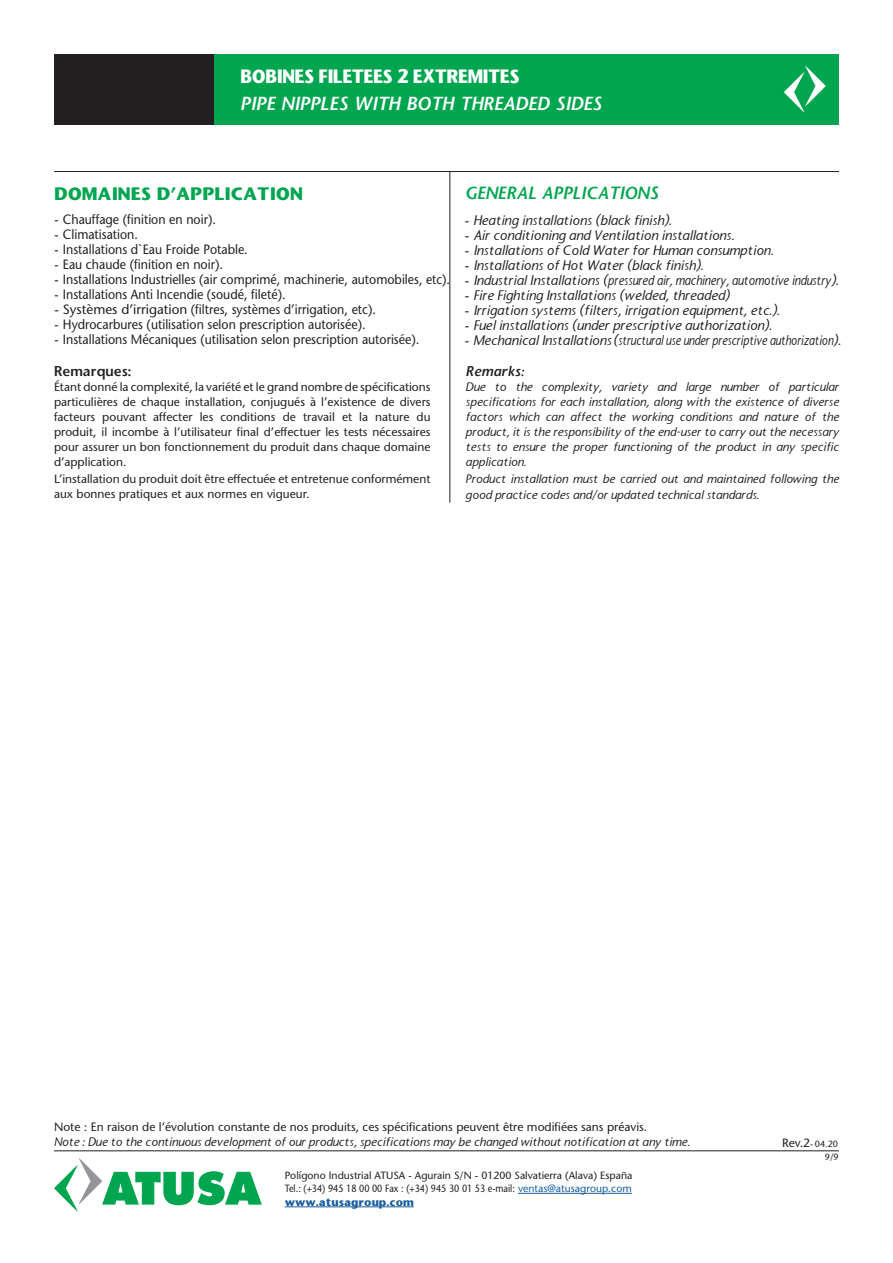
<style>
.page{position:relative;width:893px;height:1263px;background:#fff}
.page>*{position:absolute;margin:0;border:0;box-sizing:border-box;transform-origin:0 0}
.t1{font:italic 18px "Stone Sans Semi Boold";color:#fff}
.t2{font:700 18px "Stone Sans";letter-spacing:-.03em;color:#fff;scale:.92 1}
.t3{font:700 16.8px "Stone Sans";color:#00a54f}
.t4{font:italic 16.8px "Stone Sans Semi Boold";color:#00a54f}
.t5{font:italic 500 13.5px "Stone Sans";color:#231f20}
.t6{font:500 13.5px "Stone Sans Std";color:#231f20;scale:.92 1}
.t7{font:500 13.5px "Stone Sans Std";color:#231f20}
.t8{font:13.5px "Stone Sans Semi Boold";color:#231f20}
.FT-ATUSA-Nota-Superi{font:italic 13.5px "Stone Sans Semi Boold";color:#231f20}
.t9{font:500 12px/15px "Stone Sans Std";color:#231f20;text-align:justify}
.FT-ATUSA-Nota-Superi-2{font:italic 500 12px/15px "Stone Sans";color:#231f20;text-align:justify}
.t10{font:500 10.5px "Stone Sans Std";color:#231f20;scale:.86 1}
.t11{font:500 10.5px "Stone Sans Std";color:#231f20}
.t12{font:700 10.5px "Stone Sans";color:#175d9e}
.t13{font:500 9px "Stone Sans Std";color:#231f20}
.s1{font-family:"Stone Sans Std";font-style:normal}
.s2{font-size:12px}
.s3{color:#175d9e}
</style>
<div class="page">
<div style="left:54px;top:54px;width:227px;height:70px;background:#231f20"></div>
<div style="left:214px;top:54px;width:625px;height:70px;background:#00a54f"></div>
<hr style="left:54px;top:1150px;width:785px;height:1px;background:#231f20">
<svg style="left:54px;top:1158px;width:208px;height:54px"></svg>
<hr style="left:518px;top:1193px;width:114px;height:1px;background:#175d9e">
<hr style="left:285px;top:1206px;width:129px;height:1px;background:#175d9e">
<svg style="left:784px;top:65px;width:42px;height:48px"></svg>
<hr style="left:449px;top:171px;width:1px;height:332px;background:#231f20">
<hr style="left:54px;top:171px;width:785px;height:1px;background:#231f20">
<p class="t2" style="left:240px;top:64px;width:305px">BOBINES FILETEES 2 EXTREMITES</p>
<p class="t1" style="left:240px;top:92px;width:363px">PIPE NIPPLES WITH BOTH THREADED SIDES</p>
<p class="t3" style="left:54px;top:183px;width:250px">DOMAINES D’APPLICATION</p>
<p class="t4" style="left:465px;top:182px;width:195px">GENERAL APPLICATIONS</p>
<p class="t6" style="left:54px;top:211px;width:177px">- Chauffage (finition en noir).</p>
<p class="t6" style="left:54px;top:226px;width:92px">- Climatisation.</p>
<p class="t6" style="left:54px;top:241px;width:212px">- Installations d`Eau Froide Potable.</p>
<p class="t6" style="left:54px;top:256px;width:185px">- Eau chaude (finition en noir).</p>
<p class="t6" style="left:54px;top:271px;width:432px">- Installations Industrielles (air comprimé, machinerie, automobiles, etc).</p>
<p class="t6" style="left:54px;top:286px;width:253px">- Installations Anti Incendie (soudé, fileté).</p>
<p class="t7" style="left:54px;top:301px;width:323px">- Systèmes d’irrigation (filtres, systèmes d’irrigation, etc).</p>
<p class="t6" style="left:54px;top:316px;width:340px">- Hydrocarbures (utilisation selon prescription autorisée).</p>
<p class="t6" style="left:54px;top:331px;width:398px">- Installations Mécaniques (utilisation selon prescription autorisée).</p>
<p class="t5" style="left:465px;top:212px;width:208px"><span class="s1">-</span> Heating installations (black finish).</p>
<p class="t5" style="left:465px;top:227px;width:271px"><span class="s1">-</span> Air conditioning and Ventilation installations.</p>
<p class="t5" style="left:465px;top:242px;width:310px"><span class="s1">-</span> Installations of Cold Water for Human consumption.</p>
<p class="t5" style="left:465px;top:257px;width:240px"><span class="s1">-</span> Installations of Hot Water (black finish).</p>
<p class="t5" style="left:465px;top:272px;width:375px"><span class="s1">-</span> Industrial Installations (pressured air, machinery, automotive industry).</p>
<p class="t5" style="left:465px;top:287px;width:266px"><span class="s1">-</span> Fire Fighting Installations (welded, threaded)</p>
<p class="t5" style="left:465px;top:302px;width:316px"><span class="s1">-</span> Irrigation systems (filters, irrigation equipment, etc.).</p>
<p class="t5" style="left:465px;top:317px;width:308px"><span class="s1">-</span> Fuel installations (under prescriptive authorization).</p>
<p class="t5" style="left:465px;top:332px;width:378px"><span class="s1">-</span> Mechanical Installations(structural use under prescriptive authorization).</p>
<p class="t8" style="left:54px;top:362px;width:79px">Remarques:</p>
<p class="t9" style="left:54px;top:379px;width:378px">Étant donné la complexité, la variété et le grand nombre de spécifications particulières de chaque installation, conjugués à l’existence de divers facteurs pouvant affecter les conditions de travail et la nature du produit, il incombe à l’utilisateur final d’effectuer les tests nécessaires pour assurer un bon fonctionnement du produit dans chaque domaine d’application.</p>
<p class="t9" style="left:54px;top:471px;width:378px">L’installation du produit doit être effectuée et entretenue conformément aux bonnes pratiques et aux normes en vigueur.</p>
<p class="FT-ATUSA-Nota-Superi" style="left:466px;top:362px;width:60px">Remarks:</p>
<p class="FT-ATUSA-Nota-Superi-2" style="left:466px;top:379px;width:375px">Due to the complexity, variety and large number of particular specifications for each installation, along with the existence of diverse factors which can affect the working conditions and nature of the product, it is the responsibility of the end-user to carry out the necessary tests to ensure the proper functioning of the product in any specific application.</p>
<p class="FT-ATUSA-Nota-Superi-2" style="left:466px;top:470px;width:375px;line-height:16.5px">Product installation must be carried out and maintained following the good practice codes and/or updated technical standards.</p>
<p class="t9" style="left:54px;top:1119px;width:595px">Note : En raison de l’évolution constante de nos produits, ces spécifications peuvent être modifiées sans préavis.</p>
<p class="FT-ATUSA-Nota-Superi-2" style="left:54px;top:1134px;width:637px">Note : Due to the continuous development of our products, specifications may be changed without notification at any time.</p>
<p class="t13" style="left:782px;top:1138px;width:58px"><span class="s2">Rev.2</span>- 04.20</p>
<p class="t11" style="left:285px;top:1169px;width:349px">Polígono Industrial ATUSA - Agurain S/N - 01200 Salvatierra (Alava) España</p>
<p class="t10" style="left:285px;top:1182px;width:405px">Tel.: (+34) 945 18 00 00 Fax : (+34) 945 30 01 53 e-mail: <span class="s3">ventas@atusagroup.com</span></p>
<p class="t12" style="left:285px;top:1195px;width:131px">www.atusagroup.com</p>
<p class="t13" style="left:825px;top:1152px;width:15px">9/9</p>
</div>
